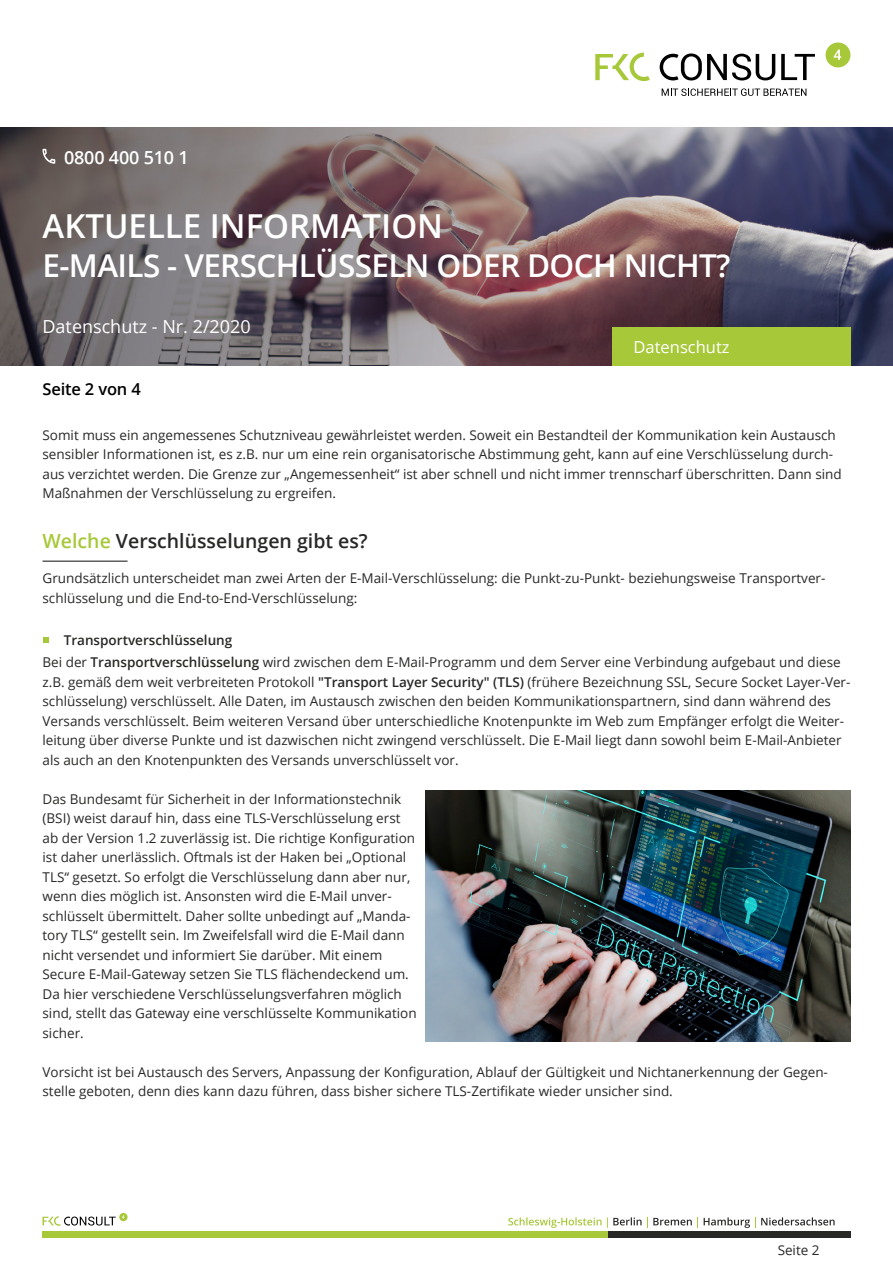
<style>
.page{position:relative;width:893px;height:1263px;background:#fff}
.page>*{position:absolute;margin:0;border:0;box-sizing:border-box;transform-origin:0 0}
.t1{font:600 33px "Open Sans";color:#fff}
.t2{font:600 31.5px "Open Sans";letter-spacing:-.02em;color:#fff}
.t3{font:600 19.5px "Open Sans";color:#282827}
.t4{font:18px "Open Sans";color:#fff}
.t5{font:600 18px "Open Sans";letter-spacing:-.01em;color:#fff}
.t6{font:16.5px "Open Sans";color:#fff}
.t7{font:600 16.5px "Open Sans";letter-spacing:-.01em;color:#000}
.t8{font:13.5px/19.5px "Open Sans";color:#282827}
.s1{color:#a7c839}
.s2{font-weight:600}
</style>
<div class="page">
<svg style="left:595px;top:53px;width:55px;height:28px"></svg>
<svg style="left:660px;top:53px;width:115px;height:28px"></svg>
<svg style="left:781px;top:54px;width:34px;height:26px"></svg>
<div style="left:825px;top:43px;width:25px;height:24px;background:#a7c839;border-radius:50%"></div>
<svg style="left:834px;top:50px;width:7px;height:10px"></svg>
<svg style="left:662px;top:88px;width:144px;height:8px"></svg>
<svg style="left:43px;top:1216px;width:73px;height:10px"></svg>
<svg style="left:119px;top:1213px;width:9px;height:8px"></svg>
<div style="left:43px;top:1231px;width:578px;height:6px;background:#a7c839"></div>
<div style="left:608px;top:1231px;width:242px;height:6px;background:#282827"></div>
<svg style="left:704px;top:1217px;width:131px;height:11px"></svg>
<svg style="left:508px;top:1217px;width:190px;height:11px"></svg>
<img style="left:0;top:128px;width:893px;height:238px">
<div style="left:612px;top:327px;width:238px;height:39px;background:#a7c839"></div>
<svg style="left:43px;top:149px;width:12px;height:15px"></svg>
<hr style="left:43px;top:561px;width:85px;height:1px;background:#282827">
<svg style="left:43px;top:637px;width:5px;height:5px"></svg>
<img style="left:425px;top:791px;width:425px;height:251px">
<h3 class="t5" style="left:64px;top:145px;width:126px">0800 400 510 1</h3>
<h1 class="t1" style="left:43px;top:203px;width:402px">AKTUELLE INFORMATION</h1>
<h2 class="t2" style="left:43px;top:244px;width:689px">E-MAILS - VERSCHLÜSSELN ODER DOCH NICHT?</h2>
<h3 class="t4" style="left:43px;top:314px;width:210px">Datenschutz - Nr. 2/2020</h3>
<p class="t7" style="left:43px;top:378px;width:100px">Seite 2 von 4</p>
<p class="t6" style="left:634px;top:336px;width:97px">Datenschutz</p>
<p class="t8" style="left:43px;top:425px;width:801px">Somit muss ein angemessenes Schutzniveau gewährleistet werden. Soweit ein Bestandteil der Kommunikation kein Austausch sensibler Informationen ist, es z.B. nur um eine rein organisatorische Abstimmung geht, kann auf eine Verschlüsselung durch&shy;aus verzichtet werden. Die Grenze zur „Angemessenheit“ ist aber schnell und nicht immer trennscharf überschritten. Dann sind Maßnahmen der Verschlüsselung zu ergreifen.</p>
<h3 class="t3" style="left:43px;top:527px;width:327px"><span class="s1">Welche</span> Verschlüsselungen gibt es?</h3>
<p class="t8" style="left:43px;top:568px;width:784px">Grundsätzlich unterscheidet man zwei Arten der E-Mail-Verschlüsselung: die Punkt-zu-Punkt- beziehungsweise Transportver&shy;schlüsselung und die End-to-End-Verschlüsselung:</p>
<p class="t8" style="left:43px;top:628px;width:800px;line-height:22.5px;text-indent:21px"><span class="s2">Transportverschlüsselung<br></span>Bei der <span class="s2">Transportverschlüsselung</span> wird zwischen dem E-Mail-Programm und dem Server eine Verbindung aufgebaut und diese</p>
<p class="t8" style="left:43px;top:672px;width:809px">z.B. gemäß dem weit verbreiteten Protokoll <span class="s2">"Transport Layer Security" (TLS)</span> (frühere Bezeichnung SSL, Secure Socket Layer-Ver&shy;schlüsselung) verschlüsselt. Alle Daten, im Austausch zwischen den beiden Kommunikationspartnern, sind dann während des Versands verschlüsselt. Beim weiteren Versand über unterschiedliche Knotenpunkte im Web zum Empfänger erfolgt die Weiter&shy;leitung über diverse Punkte und ist dazwischen nicht zwingend verschlüsselt. Die E-Mail liegt dann sowohl beim E-Mail-Anbieter als auch an den Knotenpunkten des Versands unverschlüsselt vor.</p>
<p class="t8" style="left:43px;top:789px;width:376px">Das Bundesamt für Sicherheit in der Informationstechnik (BSI) weist darauf hin, dass eine TLS-Verschlüsselung erst ab der Version 1.2 zuverlässig ist. Die richtige Konfiguration ist daher unerlässlich. Oftmals ist der Haken bei „Optional TLS“ gesetzt. So erfolgt die Verschlüsselung dann aber nur, wenn dies möglich ist. Ansonsten wird die E-Mail unver&shy;schlüsselt übermittelt. Daher sollte unbedingt auf „Manda&shy;tory TLS“ gestellt sein. Im Zweifelsfall wird die E-Mail dann nicht versendet und informiert Sie darüber. Mit einem Secure E-Mail-Gateway setzen Sie TLS flächendeckend um.<br>Da hier verschiedene Verschlüsselungsverfahren möglich sind, stellt das Gateway eine verschlüsselte Kommunikation sicher.</p>
<p class="t8" style="left:43px;top:1061px;width:787px">Vorsicht ist bei Austausch des Servers, Anpassung der Konfiguration, Ablauf der Gültigkeit und Nichtanerkennung der Gegen&shy;stelle geboten, denn dies kann dazu führen, dass bisher sichere TLS-Zertifikate wieder unsicher sind.</p>
<p class="t8" style="left:778px;top:1240px;width:43px">Seite 2</p>
</div>
